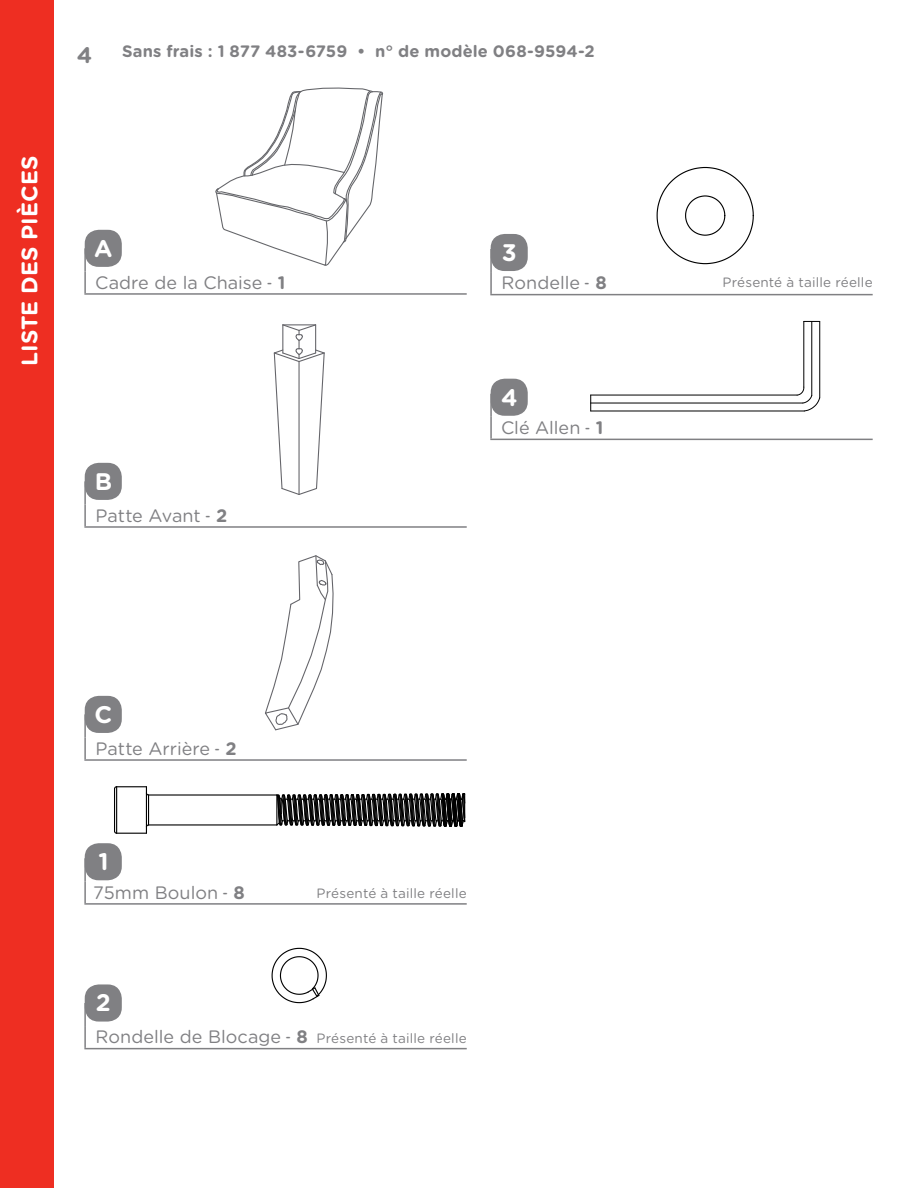
<style>
.page{position:relative;width:918px;height:1188px;background:#fff}
.page>*{position:absolute;margin:0;border:0;box-sizing:border-box;transform-origin:0 0}
.Part_Letters{font:700 24px "Gotham Rounded";color:#fff}
.t1{font:700 22.5px "Gotham Rounded";letter-spacing:.005em;color:#fff}
.t2{font:700 22.5px "Gotham Rounded";color:#808083}
.Part_name__table{font:18px "Gotham Rounded";color:#808083}
.t3{font:700 16.5px "Gotham Rounded";letter-spacing:.005em;color:#808083}
.Part_name__table-2{font:13.5px "Gotham Rounded";letter-spacing:.01em;color:#808083}
.s1{font-weight:700}
</style>
<div class="page">
<div style="left:0;top:0;width:54px;height:1188px;background:#ee2e22"></div>
<div style="left:85px;top:230px;width:37px;height:37px;background:#808083;border-radius:14px"></div>
<div style="left:85px;top:463px;width:37px;height:37px;background:#808083;border-radius:14px"></div>
<div style="left:85px;top:696px;width:37px;height:37px;background:#808083;border-radius:14px"></div>
<div style="left:491px;top:234px;width:37px;height:37px;background:#808083;border-radius:14px"></div>
<div style="left:85px;top:984px;width:37px;height:38px;background:#808083;border-radius:14px"></div>
<div style="left:85px;top:843px;width:37px;height:37px;background:#808083;border-radius:14px"></div>
<div style="left:491px;top:379px;width:37px;height:37px;background:#808083;border-radius:14px"></div>
<svg style="left:215px;top:87px;width:169px;height:179px"></svg>
<svg style="left:273px;top:324px;width:52px;height:171px"></svg>
<svg style="left:265px;top:555px;width:69px;height:176px"></svg>
<svg style="left:656px;top:166px;width:98px;height:99px"></svg>
<svg style="left:271px;top:947px;width:56px;height:57px"></svg>
<hr style="left:148px;top:795px;width:1px;height:30px;background:#000">
<hr style="left:116px;top:787px;width:1px;height:46px;background:#000">
<hr style="left:114px;top:789px;width:1px;height:42px;background:#000">
<hr style="left:146px;top:787px;width:1px;height:46px;background:#000">
<hr style="left:149px;top:794px;width:128px;height:2px;background:#000">
<hr style="left:149px;top:824px;width:128px;height:2px;background:#000">
<svg style="left:114px;top:786px;width:36px;height:10px"></svg>
<svg style="left:114px;top:824px;width:36px;height:10px"></svg>
<svg style="left:275px;top:793px;width:191px;height:34px;background:#464646"></svg>
<hr style="left:819px;top:321px;width:1px;height:77px;background:#000">
<hr style="left:803px;top:321px;width:1px;height:66px;background:#000">
<hr style="left:591px;top:411px;width:213px;height:1px;background:#000">
<hr style="left:591px;top:395px;width:206px;height:1px;background:#000">
<svg style="left:804px;top:321px;width:15px;height:1px"></svg>
<svg style="left:590px;top:395px;width:1px;height:16px"></svg>
<hr style="left:811px;top:321px;width:1px;height:75px;background:#000">
<hr style="left:591px;top:403px;width:212px;height:1px;background:#000">
<svg style="left:796px;top:386px;width:25px;height:26px"></svg>
<hr style="left:84px;top:248px;width:2px;height:23px;background:#808083">
<hr style="left:84px;top:271px;width:2px;height:22px;background:#808083">
<hr style="left:84px;top:293px;width:383px;height:2px;background:#808083">
<hr style="left:84px;top:481px;width:2px;height:23px;background:#808083">
<hr style="left:84px;top:504px;width:2px;height:22px;background:#808083">
<hr style="left:84px;top:526px;width:383px;height:2px;background:#808083">
<hr style="left:84px;top:714px;width:2px;height:23px;background:#808083">
<hr style="left:84px;top:737px;width:2px;height:22px;background:#808083">
<hr style="left:84px;top:759px;width:383px;height:2px;background:#808083">
<hr style="left:490px;top:249px;width:2px;height:23px;background:#808083">
<hr style="left:490px;top:272px;width:2px;height:22px;background:#808083">
<hr style="left:490px;top:294px;width:383px;height:1px;background:#808083">
<hr style="left:84px;top:1003px;width:2px;height:23px;background:#808083">
<hr style="left:84px;top:1026px;width:2px;height:22px;background:#808083">
<hr style="left:84px;top:1048px;width:383px;height:1px;background:#808083">
<hr style="left:84px;top:858px;width:2px;height:23px;background:#808083">
<hr style="left:84px;top:881px;width:2px;height:22px;background:#808083">
<hr style="left:84px;top:903px;width:383px;height:2px;background:#808083">
<hr style="left:490px;top:394px;width:2px;height:23px;background:#808083">
<hr style="left:490px;top:417px;width:2px;height:22px;background:#808083">
<hr style="left:490px;top:439px;width:383px;height:1px;background:#808083">
<p class="t1" style="left:13px;top:366px;width:212px;rotate:-90deg">LISTE DES PIÈCES</p>
<p class="t2" style="left:77px;top:38px;width:17px">4</p>
<p class="t3" style="left:122px;top:39px;width:474px">Sans frais : 1 877 483-6759 • n° de modèle 068-9594-2</p>
<p class="Part_Letters" style="left:94px;top:231px;width:20px">A</p>
<p class="Part_Letters" style="left:502px;top:235px;width:16px">3</p>
<p class="Part_name__table" style="left:95px;top:270px;width:192px">Cadre de la Chaise - <span class="s1">1</span></p>
<p class="Part_Letters" style="left:95px;top:464px;width:19px">B</p>
<p class="Part_name__table" style="left:96px;top:503px;width:133px">Patte Avant - <span class="s1">2</span></p>
<p class="Part_name__table" style="left:502px;top:271px;width:107px">Rondelle - <span class="s1">8</span></p>
<p class="Part_Letters" style="left:501px;top:380px;width:18px">4</p>
<p class="Part_name__table" style="left:501px;top:415px;width:104px">Clé Allen - <span class="s1">1</span></p>
<p class="Part_Letters" style="left:95px;top:697px;width:19px">C</p>
<p class="Part_name__table" style="left:96px;top:736px;width:143px">Patte Arrière - <span class="s1">2</span></p>
<p class="Part_Letters" style="left:98px;top:844px;width:12px">1</p>
<p class="Part_name__table" style="left:93px;top:880px;width:153px">75mm Boulon - <span class="s1">8</span></p>
<p class="Part_name__table-2" style="left:317px;top:884px;width:152px">Présenté à taille réelle</p>
<p class="Part_Letters" style="left:96px;top:985px;width:16px">2</p>
<p class="Part_name__table" style="left:96px;top:1025px;width:214px">Rondelle de Blocage - <span class="s1">8</span></p>
<p class="Part_name__table-2" style="left:317px;top:1028px;width:152px">Présenté à taille réelle</p>
<p class="Part_name__table-2" style="left:723px;top:273px;width:152px">Présenté à taille réelle</p>
</div>
